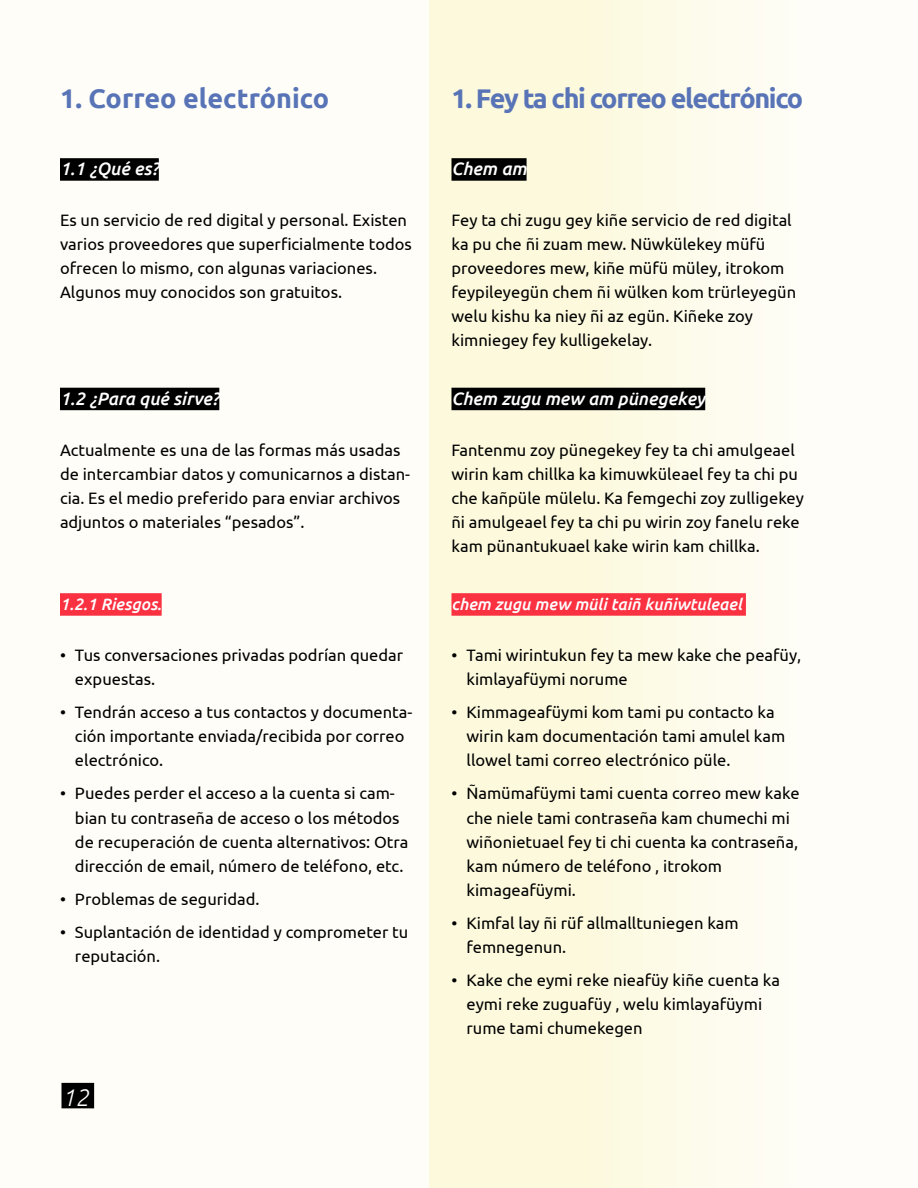
<style>
.page{position:relative;width:918px;height:1188px;background:#fefdf7}
.page>*{position:absolute;margin:0;border:0;box-sizing:border-box;transform-origin:0 0}
.t1{font:700 27px "Ubuntu";letter-spacing:-.05em;color:#5874b7}
.t2{font:700 27px "Ubuntu";color:#5874b7}
.t3{font:italic 300 24px "Ubuntu";color:#fff}
.t4{font:italic 500 18px "Ubuntu";color:#fff}
.t5{font:16.5px/24px "Ubuntu";color:#000}
.t6{font:italic 500 16.5px "Ubuntu";color:#fff}
</style>
<div class="page">
<div style="left:430px;top:0;width:488px;height:1188px;background:linear-gradient(to right,#fbf8d5,#fefefe)"></div>
<div style="left:62px;top:1083px;width:32px;height:25px;background:#000"></div>
<div style="left:60px;top:158px;width:99px;height:23px;background:#000"></div>
<div style="left:60px;top:388px;width:159px;height:22px;background:#000"></div>
<div style="left:60px;top:593px;width:102px;height:23px;background:#fa3140"></div>
<div style="left:452px;top:158px;width:75px;height:23px;background:#000"></div>
<div style="left:452px;top:388px;width:253px;height:22px;background:#000"></div>
<div style="left:452px;top:593px;width:294px;height:23px;background:#fa3140"></div>
<h1 class="t2" style="left:60px;top:82px;width:271px">1. Correo electrónico</h1>
<p class="t4" style="left:60px;top:158px;width:100px">1.1 ¿Qué es?</p>
<p class="t5" style="left:60px;top:208px;width:353px">Es un servicio de red digital y personal. Existen varios proveedores que superficialmente todos ofrecen lo mismo, con algunas variaciones.<br>Algunos muy conocidos son gratuitos.</p>
<p class="t4" style="left:60px;top:388px;width:161px">1.2 ¿Para qué sirve?</p>
<p class="t5" style="left:60px;top:438px;width:352px">Actualmente es una de las formas más usadas de intercambiar datos y comunicarnos a distan&shy;cia. Es el medio preferido para enviar archivos adjuntos o materiales “pesados”.</p>
<p class="t6" style="left:60px;top:595px;width:103px">1.2.1 Riesgos.</p>
<p class="t5" style="left:75px;top:643px;width:330px;text-indent:-15px">• Tus conversaciones privadas podrían quedar expuestas.</p>
<p class="t5" style="left:75px;top:700px;width:339px;text-indent:-15px">• Tendrán acceso a tus contactos y documenta&shy;ción importante enviada/recibida por correo electrónico.</p>
<p class="t5" style="left:75px;top:781px;width:335px;text-indent:-15px">• Puedes perder el acceso a la cuenta si cam&shy;bian tu contraseña de acceso o los métodos de recuperación de cuenta alternativos: Otra dirección de email, número de teléfono, etc.</p>
<p class="t5" style="left:60px;top:886px;width:201px">• Problemas de seguridad.</p>
<p class="t5" style="left:75px;top:919px;width:335px;text-indent:-15px">• Suplantación de identidad y comprometer tu reputación.</p>
<h2 class="t3" style="left:62px;top:1083px;width:29px">12</h2>
<h1 class="t1" style="left:452px;top:82px;width:353px">1. Fey ta chi correo electrónico</h1>
<p class="t4" style="left:452px;top:158px;width:77px">Chem am</p>
<p class="t5" style="left:452px;top:208px;width:346px">Fey ta chi zugu gey kiñe servicio de red digital ka pu che ñi zuam mew. Nüwkülekey müfü proveedores mew, kiñe müfü müley, itrokom feypileyegün chem ñi wülken kom trürleyegün welu kishu ka niey ñi az egün. Kiñeke zoy kimniegey fey kulligekelay.</p>
<p class="t4" style="left:452px;top:388px;width:255px">Chem zugu mew am pünegekey</p>
<p class="t5" style="left:452px;top:438px;width:354px">Fantenmu zoy pünegekey fey ta chi amulgeael wirin kam chillka ka kimuwküleael fey ta chi pu che kañpüle mülelu. Ka femgechi zoy zulligekey ñi amulgeael fey ta chi pu wirin zoy fanelu reke kam pünantukuael kake wirin kam chillka.</p>
<p class="t6" style="left:452px;top:595px;width:292px">chem zugu mew müli taiñ kuñiwtuleael</p>
<p class="t5" style="left:466px;top:643px;width:336px;text-indent:-15px">• Tami wirintukun fey ta mew kake che peafüy, kimlayafüymi norume</p>
<p class="t5" style="left:466px;top:700px;width:320px;text-indent:-15px">• Kimmageafüymi kom tami pu contacto ka wirin kam documentación tami amulel kam llowel tami correo electrónico püle.</p>
<p class="t5" style="left:466px;top:781px;width:335px;text-indent:-15px">• Ñamümafüymi tami cuenta correo mew kake che niele tami contraseña kam chumechi mi wiñonietuael fey ti chi cuenta ka contraseña, kam número de teléfono , itrokom kimageafüymi.</p>
<p class="t5" style="left:466px;top:910px;width:274px;text-indent:-15px">• Kimfal lay ñi rüf allmalltuniegen kam femnegenun.</p>
<p class="t5" style="left:466px;top:967px;width:315px;text-indent:-15px">• Kake che eymi reke nieafüy kiñe cuenta ka eymi reke zuguafüy , welu kimlayafüymi rume tami chumekegen</p>
</div>
